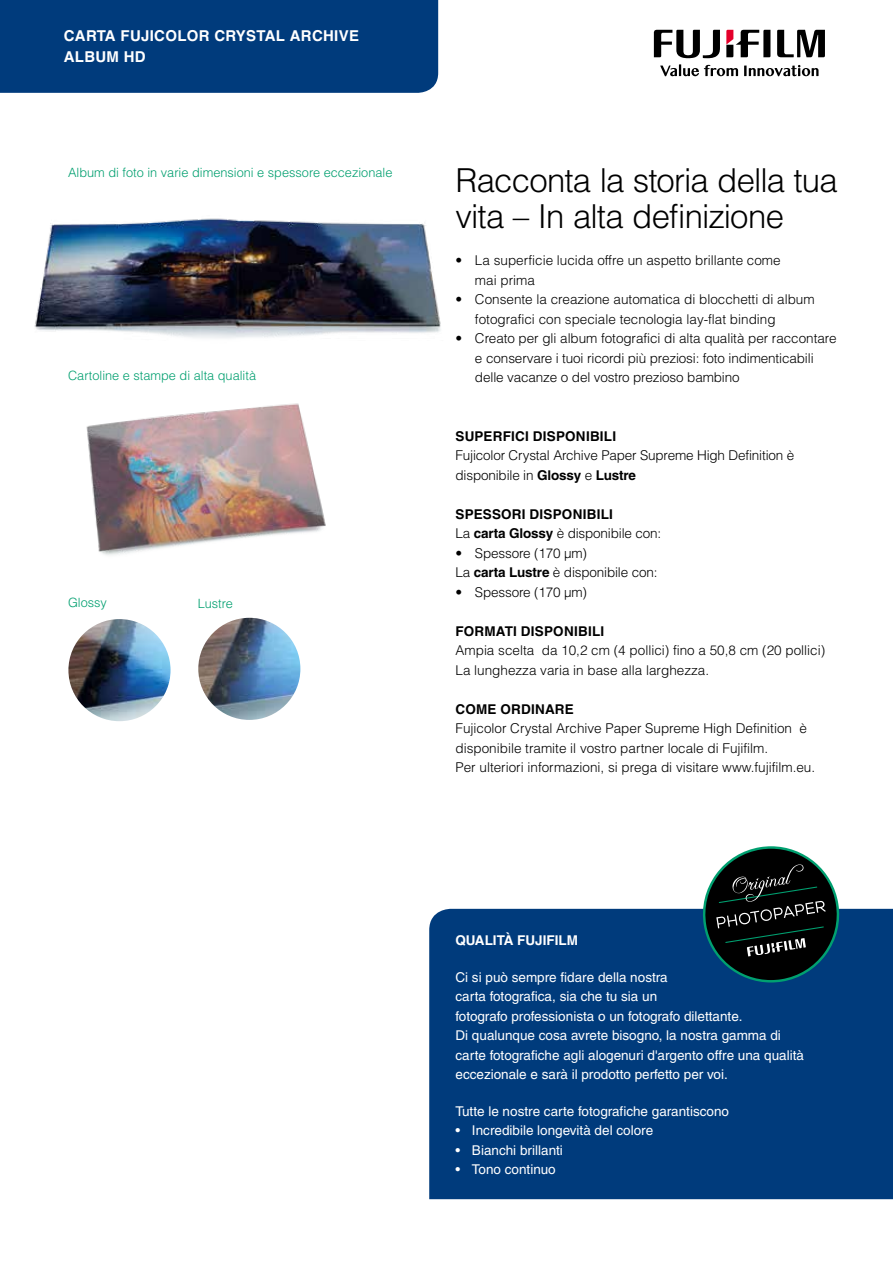
<style>
.page{position:relative;width:893px;height:1263px;background:#fff}
.page>*{position:absolute;margin:0;border:0;box-sizing:border-box;transform-origin:0 0}
.t1{font:300 33px/36px "Helvetica LT Pro";letter-spacing:-.025em;color:#000}
.t2{font:700 15px/21px "Helvetica LT Pro";letter-spacing:.02em;color:#fff}
.t3{font:300 13.5px/19.5px "Helvetica LT Pro";color:#000}
.t4{font:13.5px/19.5px "Helvetica LT Pro";color:#fff}
.t5{font:700 13.5px/19.5px "Helvetica LT Pro";letter-spacing:.015em;color:#000}
.t6{font:700 13.5px "Helvetica LT Pro";color:#fff}
.t7{font:300 12.75px "Helvetica LT Pro";color:#009f6f}
.s1{font-weight:700}
.s2{font-weight:300}
</style>
<div class="page">
<div style="left:0;top:0;width:439px;height:93px;background:#003b7c"></div>
<svg style="left:777px;top:30px;width:48px;height:27px"></svg>
<svg style="left:654px;top:30px;width:66px;height:28px"></svg>
<svg style="left:726px;top:30px;width:44px;height:27px"></svg>
<svg style="left:660px;top:64px;width:78px;height:12px"></svg>
<svg style="left:744px;top:65px;width:74px;height:11px"></svg>
<img style="left:86px;top:403px;width:240px;height:152px">
<img style="left:34px;top:218px;width:407px;height:121px">
<img style="left:68px;top:619px;width:103px;height:102px;border-radius:51px">
<img style="left:198px;top:618px;width:102px;height:102px;border-radius:51px">
<div style="left:57px;top:18px;width:325px;height:51px;background:#003b7c"></div>
<div style="left:429px;top:909px;width:464px;height:290px;background:#003b7c"></div>
<svg style="left:699px;top:846px;width:144px;height:140px;background:#2a3d44"></svg>
<p class="t2" style="left:68px;top:25px;width:241px">FUJICOLOR CRYSTAL ARCHIVE<br>ALBUM HD PAPER</p>
<p class="t2" style="left:64px;top:25px;width:297px">CARTA FUJICOLOR CRYSTAL ARCHIVE<br>ALBUM HD</p>
<p class="t7" style="left:68px;top:165px;width:326px">Album di foto in varie dimensioni e spessore eccezionale</p>
<p class="t7" style="left:68px;top:367px;width:189px">Cartoline e stampe di alta qualità</p>
<p class="t7" style="left:68px;top:595px;width:40px">Glossy</p>
<p class="t7" style="left:198px;top:595px;width:37px">Lustre</p>
<h1 class="t1" style="left:455px;top:162px;width:384px">Racconta la storia della tua vita – In alta definizione</h1>
<p class="t3" style="left:475px;top:250px;width:307px;text-indent:-19px">• La superficie lucida offre un aspetto brillante come mai prima</p>
<p class="t3" style="left:475px;top:289px;width:341px;text-indent:-19px">• Consente la creazione automatica di blocchetti di album fotografici con speciale tecnologia lay-flat binding</p>
<p class="t3" style="left:475px;top:328px;width:363px;text-indent:-19px">• Creato per gli album fotografici di alta qualità per raccontare e conservare i tuoi ricordi più preziosi: foto indimenticabili delle vacanze o del vostro prezioso bambino</p>
<p class="t5" style="left:455px;top:426px;width:162px">SUPERFICI DISPONIBILI</p>
<p class="t3" style="left:455px;top:445px;width:340px">Fujicolor Crystal Archive Paper Supreme High Definition è disponibile in <span class="s1">Glossy</span> e <span class="s1">Lustre</span></p>
<p class="t5" style="left:455px;top:504px;width:207px">SPESSORI DISPONIBILI<br><span class="s2">La</span> carta Glossy <span class="s2">è disponibile con:</span></p>
<p class="t3" style="left:455px;top:543px;width:204px">• Spessore (170 µm)<br>La <span class="s1">carta Lustre</span> è disponibile con:</p>
<p class="t3" style="left:455px;top:582px;width:133px">• Spessore (170 µm)</p>
<p class="t5" style="left:455px;top:621px;width:150px">FORMATI DISPONIBILI</p>
<p class="t3" style="left:455px;top:640px;width:371px">Ampia scelta da 10,2 cm (4 pollici) fino a 50,8 cm (20 pollici)<br>La lunghezza varia in base alla larghezza.</p>
<p class="t5" style="left:455px;top:699px;width:120px">COME ORDINARE</p>
<p class="t3" style="left:455px;top:718px;width:361px">Fujicolor Crystal Archive Paper Supreme High Definition è disponibile tramite il vostro partner locale di Fujifilm.<br>Per ulteriori informazioni, si prega di visitare www.fujifilm.eu.</p>
<p class="t6" style="left:455px;top:932px;width:124px">QUALITÀ FUJIFILM</p>
<p class="t4" style="left:455px;top:967px;width:350px">Ci si può sempre fidare della nostra<br>carta fotografica, sia che tu sia un<br>fotografo professionista o un fotografo dilettante.<br>Di qualunque cosa avrete bisogno, la nostra gamma di carte fotografiche agli alogenuri d'argento offre una qualità eccezionale e sarà il prodotto perfetto per voi.</p>
<p class="t4" style="left:455px;top:1101px;width:275px">Tutte le nostre carte fotografiche garantiscono</p>
<p class="t4" style="left:455px;top:1121px;width:199px">• Incredibile longevità del colore</p>
<p class="t4" style="left:455px;top:1140px;width:109px">• Bianchi brillanti</p>
<p class="t4" style="left:455px;top:1160px;width:102px">• Tono continuo</p>
</div>
